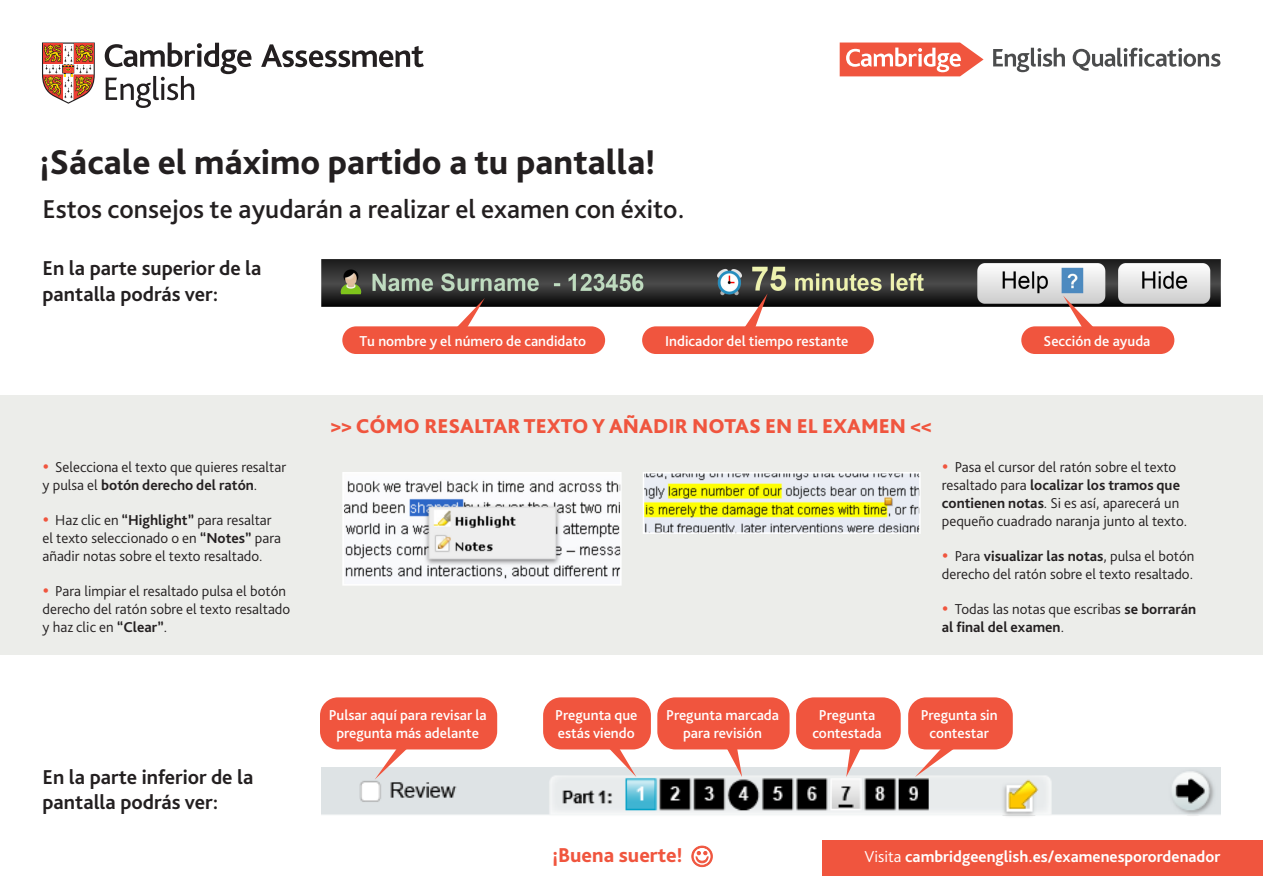
<style>
.page{position:relative;width:1263px;height:893px;background:#fff}
.page>*{position:absolute;margin:0;border:0;box-sizing:border-box;transform-origin:0 0}
.t1{font:800 36px "Bliss Pro";color:#231f20}
.t2{font:500 27px "Bliss Pro";color:#231f20}
.t3{font:700 21px/25.2px "Bliss Pro";color:#231f20}
.t4{font:800 21px "Bliss Pro";color:#f0553e}
.t5{font:800 21px "Bliss Pro";color:#f0553e}
.t6{font:700 16.5px "Bliss Pro";color:#fff}
.t7{font:300 15px/18px "Bliss Pro";color:#231f20}
.t8{font:500 15px/18px "Bliss Pro";color:#fff;text-align:center}
.t9{font:700 15px/18px "Bliss Pro";color:#231f20}
.s1{color:#f0553e}
.s2{font-weight:700}
.s3{font-weight:300}
</style>
<div class="page">
<div style="left:0;top:395px;width:1263px;height:259px;background:#ecedea"></div>
<svg style="left:691px;top:845px;width:22px;height:22px"></svg>
<svg style="left:261px;top:44px;width:163px;height:23px"></svg>
<svg style="left:105px;top:43px;width:146px;height:65px"></svg>
<svg style="left:42px;top:43px;width:53px;height:61px"></svg>
<svg style="left:993px;top:48px;width:72px;height:24px"></svg>
<svg style="left:1073px;top:48px;width:147px;height:23px"></svg>
<svg style="left:840px;top:43px;width:143px;height:33px"></svg>
<div style="left:342px;top:326px;width:263px;height:28px;background:#f0553e;border-radius:14px"></div>
<div style="left:1021px;top:326px;width:153px;height:28px;background:#f0553e;border-radius:14px"></div>
<div style="left:543px;top:697px;width:108px;height:52px;background:#f0553e;border-radius:18px"></div>
<div style="left:657px;top:697px;width:132px;height:52px;background:#f0553e;border-radius:18px"></div>
<div style="left:796px;top:697px;width:105px;height:52px;background:#f0553e;border-radius:18px"></div>
<div style="left:908px;top:697px;width:105px;height:52px;background:#f0553e;border-radius:18px"></div>
<div style="left:320px;top:697px;width:177px;height:52px;background:#f0553e;border-radius:18px"></div>
<div style="left:642px;top:326px;width:232px;height:28px;background:#f0553e;border-radius:14px"></div>
<img style="left:321px;top:259px;width:899px;height:47px">
<img style="left:321px;top:767px;width:899px;height:49px">
<svg style="left:1063px;top:296px;width:31px;height:31px"></svg>
<svg style="left:454px;top:298px;width:31px;height:29px"></svg>
<svg style="left:742px;top:293px;width:25px;height:34px"></svg>
<svg style="left:605px;top:749px;width:31px;height:28px"></svg>
<svg style="left:725px;top:749px;width:17px;height:28px"></svg>
<svg style="left:846px;top:749px;width:16px;height:28px"></svg>
<svg style="left:375px;top:749px;width:36px;height:31px"></svg>
<svg style="left:915px;top:747px;width:42px;height:30px"></svg>
<img style="left:345px;top:475px;width:274px;height:108px">
<div style="left:342px;top:472px;width:280px;height:114px;border:2px solid #fff"></div>
<img style="left:646px;top:475px;width:272px;height:56px">
<div style="left:643px;top:472px;width:278px;height:62px;border:2px solid #fff"></div>
<div style="left:822px;top:840px;width:441px;height:35px;background:#f0553e"></div>
<h1 class="t1" style="left:40px;top:140px;width:617px">¡Sácale el máximo partido a tu pantalla!</h1>
<h2 class="t2" style="left:43px;top:192px;width:643px">Estos consejos te ayudarán a realizar el examen con éxito.</h2>
<h3 class="t3" style="left:43px;top:256px;width:221px">En la parte superior de la pantalla podrás ver:</h3>
<p class="t7" style="left:43px;top:458px;width:245px"><span class="s1">•</span> Selecciona el texto que quieres resaltar y pulsa el <span class="s2">botón derecho del ratón</span>.</p>
<p class="t7" style="left:43px;top:511px;width:240px"><span class="s1">•</span> Haz clic en <span class="s2">“Highlight”</span> para resaltar el texto seleccionado o en <span class="s2">“Notes”</span> para añadir notas sobre el texto resaltado.</p>
<p class="t7" style="left:43px;top:582px;width:249px"><span class="s1">•</span> Para limpiar el resaltado pulsa el botón derecho del ratón sobre el texto resaltado y haz clic en <span class="s2">“Clear”</span>.</p>
<h3 class="t3" style="left:43px;top:764px;width:212px">En la parte inferior de la pantalla podrás ver:</h3>
<p class="t8" style="left:359px;top:332px;width:228px">Tu nombre y el número de candidato</p>
<p class="t8" style="left:1043px;top:332px;width:108px">Sección de ayuda</p>
<p class="t8" style="left:665px;top:332px;width:185px">Indicador del tiempo restante</p>
<h3 class="t4" style="left:330px;top:413px;width:603px">&gt;&gt; CÓMO RESALTAR TEXTO Y AÑADIR NOTAS EN EL EXAMEN &lt;&lt;</h3>
<p class="t7" style="left:942px;top:458px;width:247px"><span class="s1">•</span> Pasa el cursor del ratón sobre el texto resaltado para <span class="s2">localizar los tramos que contienen notas</span>. Si es así, aparecerá un pequeño cuadrado naranja junto al texto.</p>
<p class="t7" style="left:942px;top:547px;width:254px"><span class="s1">•</span> Para <span class="s2">visualizar las notas</span>, pulsa el botón derecho del ratón sobre el texto resaltado.</p>
<p class="t9" style="left:942px;top:600px;width:256px"><span class="s1">•</span> <span class="s3">Todas las notas que escribas</span> se borrarán al final del examen<span class="s3">.</span></p>
<p class="t8" style="left:329px;top:706px;width:160px">Pulsar aquí para revisar la pregunta más adelante</p>
<p class="t8" style="left:555px;top:706px;width:84px;text-align:left">Pregunta que estás viendo</p>
<p class="t8" style="left:666px;top:706px;width:115px">Pregunta marcada para revisión</p>
<p class="t8" style="left:812px;top:706px;width:71px">Pregunta contestada</p>
<p class="t8" style="left:921px;top:706px;width:79px">Pregunta sin contestar</p>
<h3 class="t5" style="left:552px;top:842px;width:132px">¡Buena suerte!</h3>
<p class="t6" style="left:864px;top:847px;width:357px"><span class="s3">Visita</span> cambridgeenglish.es/examenesporordenador</p>
</div>
